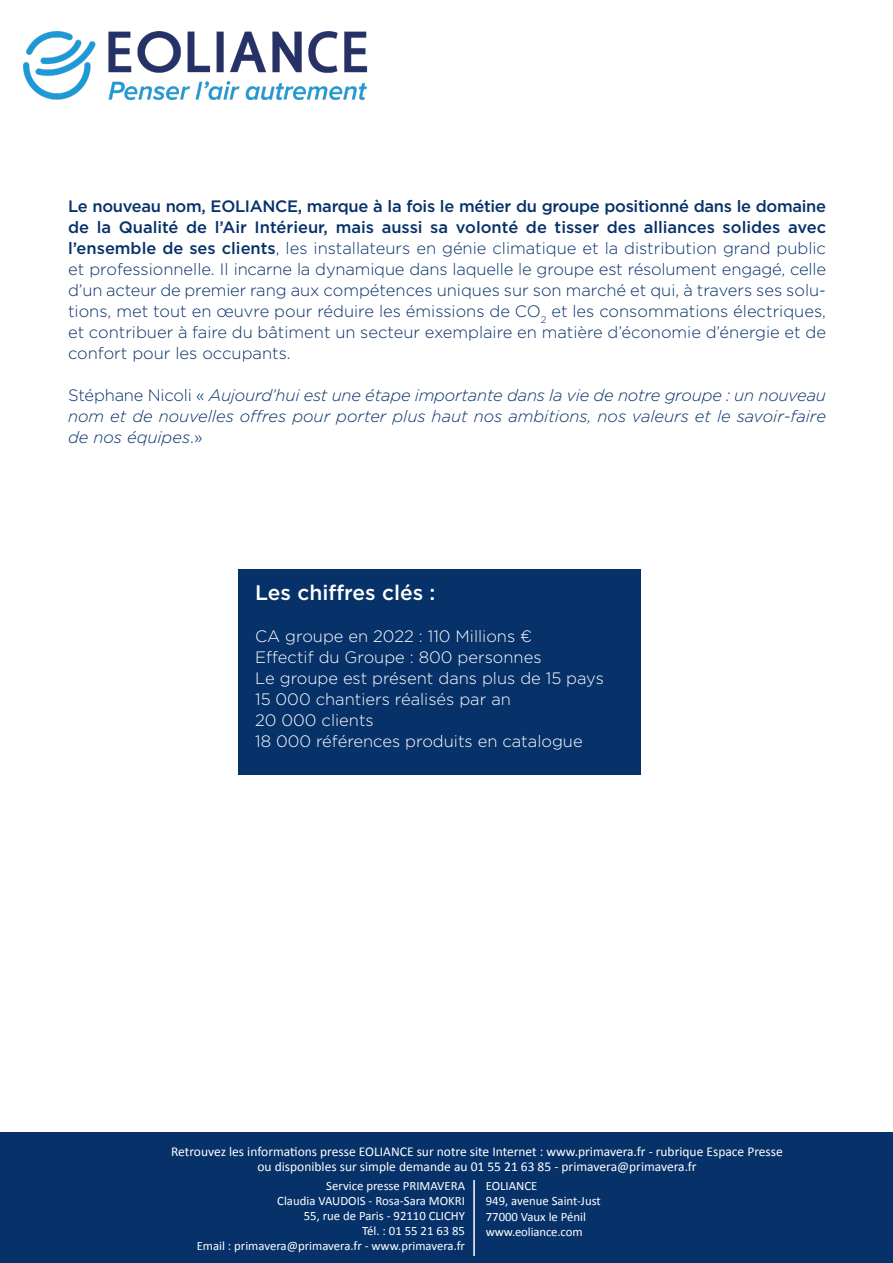
<style>
.page{position:relative;width:893px;height:1263px;background:#fff}
.page>*{position:absolute;margin:0;border:0;box-sizing:border-box;transform-origin:0 0}
.t1{font:500 21px "Gotham";color:#fff}
.t2{font:300 16.5px/21px "Gotham";color:#073169;text-align:justify}
.t3{font:italic 300 16.5px/21px "Gotham";color:#073169;text-align:justify}
.t4{font:300 16.5px "Gotham";color:#fff}
.t5{font:13.5px "Calibri";color:#fff}
.t6{font:12.75px "Calibri";color:#fff}
.s1{font-weight:500}
.s2{font-style:normal}
</style>
<div class="page">
<img style="left:23px;top:32px;width:345px;height:69px">
<div style="left:238px;top:570px;width:403px;height:205px;background:#073169"></div>
<div style="left:0;top:1132px;width:893px;height:131px;background:#073169"></div>
<hr style="left:473px;top:1180px;width:2px;height:76px;background:#fff">
<p class="t2" style="left:68px;top:195px;width:759px"><span class="s1">Le nouveau nom, EOLIANCE, marque à la fois le métier du groupe positionné dans le domaine de la Qualité de l’Air Intérieur, mais aussi sa volonté de tisser des alliances solides avec l’ensemble de ses clients</span>, les installateurs en génie climatique et la distribution grand public et professionnelle. Il incarne la dynamique dans laquelle le groupe est résolument engagé, celle d’un acteur de premier rang aux compétences uniques sur son marché et qui, à travers ses solu&shy;tions, met tout en œuvre pour réduire les émissions de CO<sub>2</sub> et les consommations électriques, et contribuer à faire du bâtiment un secteur exemplaire en matière d’économie d’énergie et de confort pour les occupants.</p>
<p class="t3" style="left:68px;top:384px;width:759px"><span class="s2">Stéphane Nicoli «</span> Aujourd’hui est une étape importante dans la vie de notre groupe : un nouveau nom et de nouvelles offres pour porter plus haut nos ambitions, nos valeurs et le savoir-faire de nos équipes<span class="s2">.»</span></p>
<p class="t1" style="left:255px;top:579px;width:182px">Les chiffres clés :</p>
<p class="t4" style="left:255px;top:625px;width:278px">CA groupe en 2022 : 110 Millions €</p>
<p class="t4" style="left:255px;top:646px;width:288px">Effectif du Groupe : 800 personnes</p>
<p class="t4" style="left:255px;top:667px;width:350px">Le groupe est présent dans plus de 15 pays</p>
<p class="t4" style="left:255px;top:688px;width:257px">15 000 chantiers réalisés par an</p>
<p class="t4" style="left:255px;top:709px;width:120px">20 000 clients</p>
<p class="t4" style="left:255px;top:730px;width:329px">18 000 références produits en catalogue</p>
<p class="t5" style="left:171px;top:1142px;width:613px">Retrouvez les informations presse EOLIANCE sur notre site Internet : www.primavera.fr - rubrique Espace Presse</p>
<p class="t5" style="left:257px;top:1157px;width:441px">ou disponibles sur simple demande au 01 55 21 63 85 - primavera@primavera.fr</p>
<p class="t6" style="left:326px;top:1177px;width:140px">Service presse PRIMAVERA</p>
<p class="t6" style="left:277px;top:1192px;width:189px">Claudia VAUDOIS - Rosa-Sara MOKRI</p>
<p class="t6" style="left:304px;top:1207px;width:163px">55, rue de Paris - 92110 CLICHY</p>
<p class="t6" style="left:362px;top:1222px;width:104px">Tél. : 01 55 21 63 85</p>
<p class="t6" style="left:197px;top:1237px;width:270px">Email : primavera@primavera.fr - www.primavera.fr</p>
<p class="t6" style="left:486px;top:1178px;width:53px">EOLIANCE</p>
<p class="t6" style="left:486px;top:1193px;width:117px">949, avenue Saint-Just</p>
<p class="t6" style="left:486px;top:1208px;width:102px">77000 Vaux le Pénil</p>
<p class="t6" style="left:486px;top:1223px;width:98px">www.eoliance.com</p>
</div>
